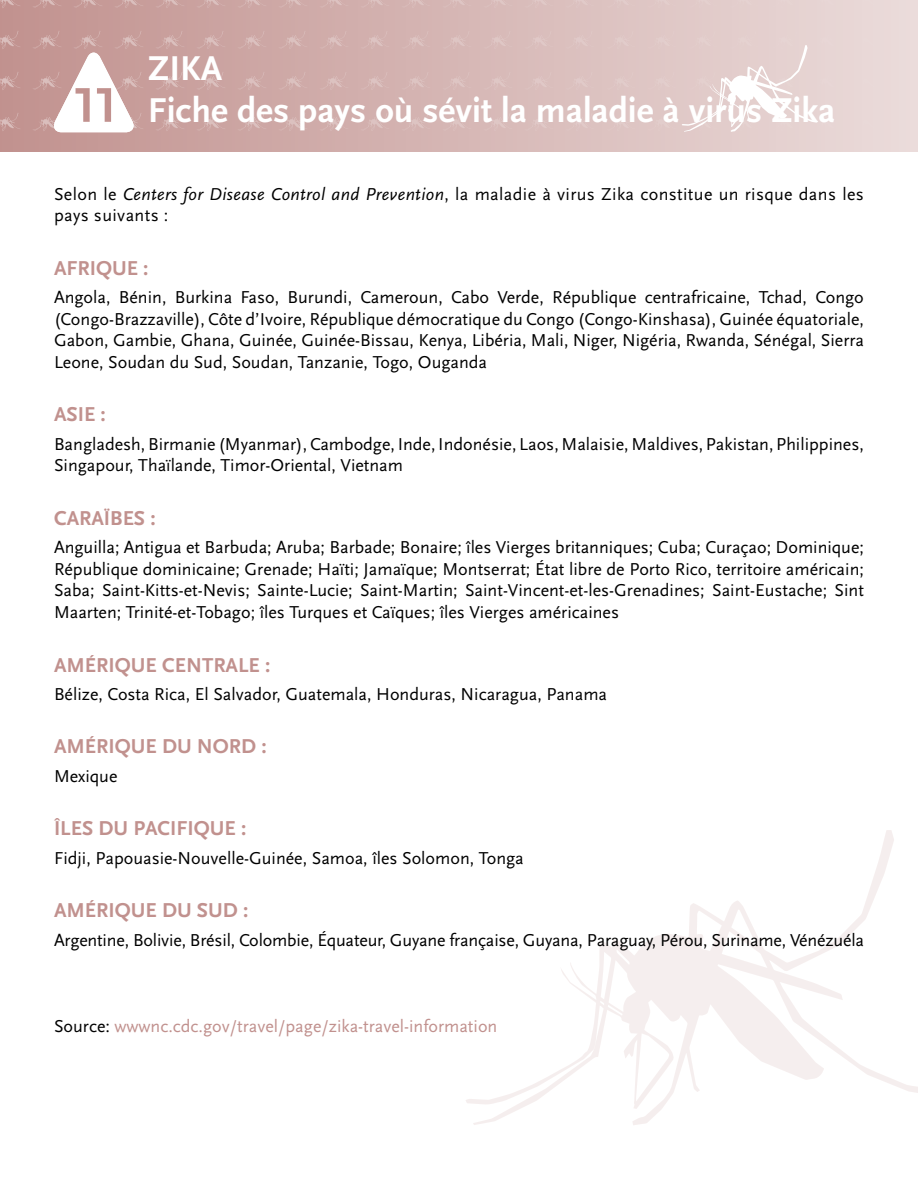
<style>
.page{position:relative;width:918px;height:1188px;background:#fff}
.page>*{position:absolute;margin:0;border:0;box-sizing:border-box;transform-origin:0 0}
.t1{font:700 51px "Scala Sans LF";color:#c1918e}
.t2{font:700 36px/42px "Scala Sans LF";color:#fff}
.t3{font:700 21px "Scala Sans LF";color:#c1918e}
.t4{font:18px/21.6px "Scala Sans LF";color:#000;text-align:justify}
.t5{font:18px/21.6px "Scala Sans LF";letter-spacing:.02em;color:#000}
.t6{font:18px "Scala Sans LF";color:#c1918e}
.s1{font-style:italic}
.s2{color:#000}
</style>
<div class="page">
<svg style="left:466px;top:830px;width:452px;height:295px"></svg>
<div style="left:0;top:0;width:918px;height:152px;background:linear-gradient(to right,#c29491,#ebdbda)"></div>
<svg style="left:682px;top:45px;width:136px;height:87px;background:#e7d5d4"></svg>
<svg style="left:53px;top:53px;width:81px;height:79px"></svg>
<h1 class="t1" style="left:71px;top:79px;width:48px">11</h1>
<h2 class="t2" style="left:148px;top:49px;width:689px">ZIKA<br>Fiche des pays où sévit la maladie à virus Zika</h2>
<p class="t5" style="left:54px;top:183px;width:811px">Selon le <span class="s1">Centers for Disease Control and Prevention</span>, la maladie à virus Zika constitue un risque dans les pays suivants :</p>
<p class="t3" style="left:54px;top:257px;width:96px">AFRIQUE :</p>
<p class="t4" style="left:54px;top:287px;width:812px">Angola, Bénin, Burkina Faso, Burundi, Cameroun, Cabo Verde, République centrafricaine, Tchad, Congo (Congo-Brazzaville), Côte d’Ivoire, République démocratique du Congo (Congo-Kinshasa), Guinée équatoriale, Gabon, Gambie, Ghana, Guinée, Guinée-Bissau, Kenya, Libéria, Mali, Niger, Nigéria, Rwanda, Sénégal, Sierra Leone, Soudan du Sud, Soudan, Tanzanie, Togo, Ouganda</p>
<p class="t3" style="left:54px;top:403px;width:53px">ASIE :</p>
<p class="t4" style="left:54px;top:433px;width:812px">Bangladesh, Birmanie (Myanmar), Cambodge, Inde, Indonésie, Laos, Malaisie, Maldives, Pakistan, Philippines,<br>Singapour, Thaïlande, Timor-Oriental, Vietnam</p>
<p class="t3" style="left:54px;top:507px;width:103px">CARAÏBES :</p>
<p class="t4" style="left:54px;top:537px;width:812px">Anguilla; Antigua et Barbuda; Aruba; Barbade; Bonaire; îles Vierges britanniques; Cuba; Curaçao; Dominique; République dominicaine; Grenade; Haïti; Jamaïque; Montserrat; État libre de Porto Rico, territoire américain; Saba; Saint-Kitts-et-Nevis; Sainte-Lucie; Saint-Martin; Saint-Vincent-et-les-Grenadines; Saint-Eustache; Sint Maarten; Trinité-et-Tobago; îles Turques et Caïques; îles Vierges américaines</p>
<p class="t3" style="left:54px;top:653px;width:218px">AMÉRIQUE CENTRALE :</p>
<p class="t4" style="left:54px;top:684px;width:555px">Bélize, Costa Rica, El Salvador, Guatemala, Honduras, Nicaragua, Panama</p>
<p class="t3" style="left:54px;top:735px;width:214px">AMÉRIQUE DU NORD :</p>
<p class="t4" style="left:54px;top:766px;width:65px">Mexique</p>
<p class="t3" style="left:54px;top:817px;width:194px">ÎLES DU PACIFIQUE :</p>
<p class="t4" style="left:54px;top:847px;width:471px">Fidji, Papouasie-Nouvelle-Guinée, Samoa, îles Solomon, Tonga</p>
<p class="t3" style="left:54px;top:899px;width:196px">AMÉRIQUE DU SUD :</p>
<p class="t4" style="left:54px;top:929px;width:812px">Argentine, Bolivie, Brésil, Colombie, Équateur, Guyane française, Guyana, Paraguay, Pérou, Suriname, Vénézuéla</p>
<p class="t6" style="left:54px;top:1016px;width:445px"><span class="s2">Source:</span> wwwnc.cdc.gov/travel/page/zika-travel-information</p>
</div>
